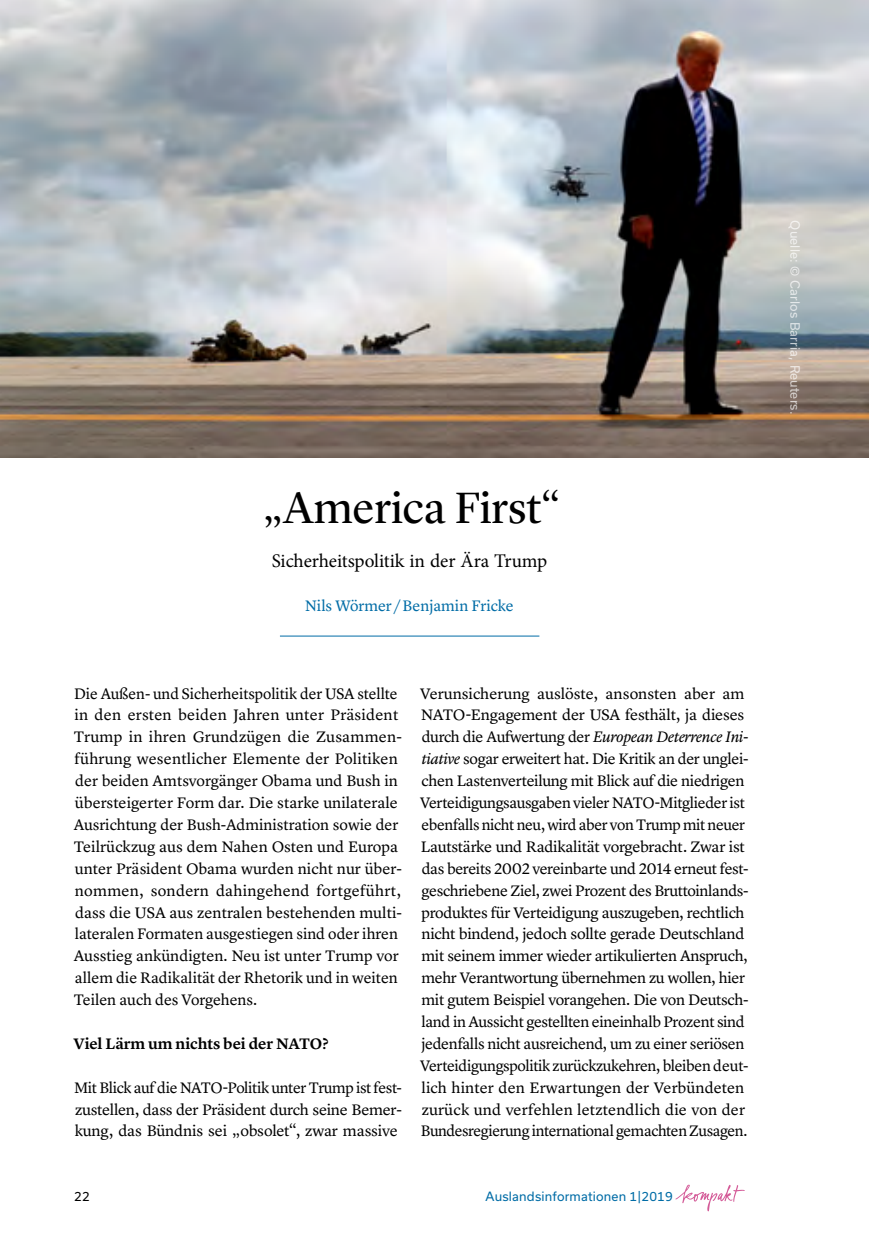
<style>
.page{position:relative;width:869px;height:1246px;background:#fff}
.page>*{position:absolute;margin:0;border:0;box-sizing:border-box;transform-origin:0 0}
.Header1{font:45.5px "Lyon Display";color:#000}
.Header2{font:19.25px "Minion Pro";letter-spacing:-.005em;color:#000}
.Paragraph{font:15.75px/21.9px "Lyon Text";letter-spacing:-.01em;color:#000}
.Header3{font:600 15.75px "Lyon Text";color:#000}
.Author{font:15.75px "Lyon Text";color:#006ca6}
.t1{font:12.25px "Usual";letter-spacing:.015em;color:#fff}
.t2{font:12.25px "Usual";letter-spacing:.015em;color:#006ca6}
.t3{font:12.25px "Usual";color:#000}
.s1{font-style:italic}
</style>
<div class="page">
<svg style="left:675px;top:1184px;width:69px;height:27px"></svg>
<img style="left:0;top:0;width:868px;height:457px">
<hr style="left:280px;top:635px;width:259px;height:1px;background:#006ca6">
<p class="Header1" style="left:262px;top:474px;width:300px">„America First“</p>
<p class="Header2" style="left:271px;top:548px;width:277px">Sicherheitspolitik in der Ära Trump</p>
<p class="Author" style="left:304px;top:593px;width:210px">Nils Wörmer / Benjamin Fricke</p>
<p class="Paragraph" style="left:74px;top:681px;width:330px">Die Außen- und Sicherheitspolitik der USA stellte in den ersten beiden Jahren unter Präsident Trump in ihren Grundzügen die Zusammen&shy;führung wesentlicher Elemente der Politiken der beiden Amtsvorgänger Obama und Bush in übersteigerter Form dar. Die starke unilaterale Ausrichtung der Bush-Administration sowie der Teilrückzug aus dem Nahen Osten und Europa unter Präsident Obama wurden nicht nur über&shy;nommen, sondern dahingehend fortgeführt, dass die USA aus zentralen bestehenden multi&shy;lateralen Formaten ausgestiegen sind oder ihren Ausstieg ankündigten. Neu ist unter Trump vor allem die Radikalität der Rhetorik und in weiten Teilen auch des Vorgehens.</p>
<p class="Header3" style="left:73px;top:1031px;width:256px">Viel Lärm um nichts bei der NATO?</p>
<p class="Paragraph" style="left:74px;top:1074px;width:329px;text-align:justify">Mit Blick auf die NATO-Politik unter Trump ist fest&shy;zustellen, dass der Präsident durch seine Bemer&shy;kung, das Bündnis sei „obsolet“, zwar massive</p>
<p class="Paragraph" style="left:420px;top:681px;width:330px">Verunsicherung auslöste, ansonsten aber am NATO-Engagement der USA festhält, ja dieses durch die Aufwertung der <span class="s1">European Deterrence Ini&shy;tiative</span> sogar erweitert hat. Die Kritik an der unglei&shy;chen Lastenverteilung mit Blick auf die niedrigen Verteidigungsausgaben vieler NATO-Mitglieder ist ebenfalls nicht neu, wird aber von Trump mit neuer Lautstärke und Radikalität vorgebracht. Zwar ist das bereits 2002 vereinbarte und 2014 erneut fest&shy;geschriebene Ziel, zwei Prozent des Bruttoinlands&shy;produktes für Verteidigung auszugeben, rechtlich nicht bindend, jedoch sollte gerade Deutschland mit seinem immer wieder artikulierten Anspruch, mehr Verantwortung übernehmen zu wollen, hier mit gutem Beispiel vorangehen. Die von Deutsch&shy;land in Aussicht gestellten eineinhalb Prozent sind jedenfalls nicht ausreichend, um zu einer seriösen Verteidigungspolitik zurückzukehren, bleiben deut&shy;lich hinter den Erwartungen der Verbündeten zurück und verfehlen letztendlich die von der Bundesregierung international gemachten Zusagen.</p>
<p class="t3" style="left:74px;top:1188px;width:17px">22</p>
<p class="t2" style="left:485px;top:1188px;width:189px">Auslandsinformationen 1|2019</p>
<p class="t1" style="left:801px;top:220px;width:195px;rotate:90deg">Quelle: © Carlos Barria, Reuters.</p>
</div>
